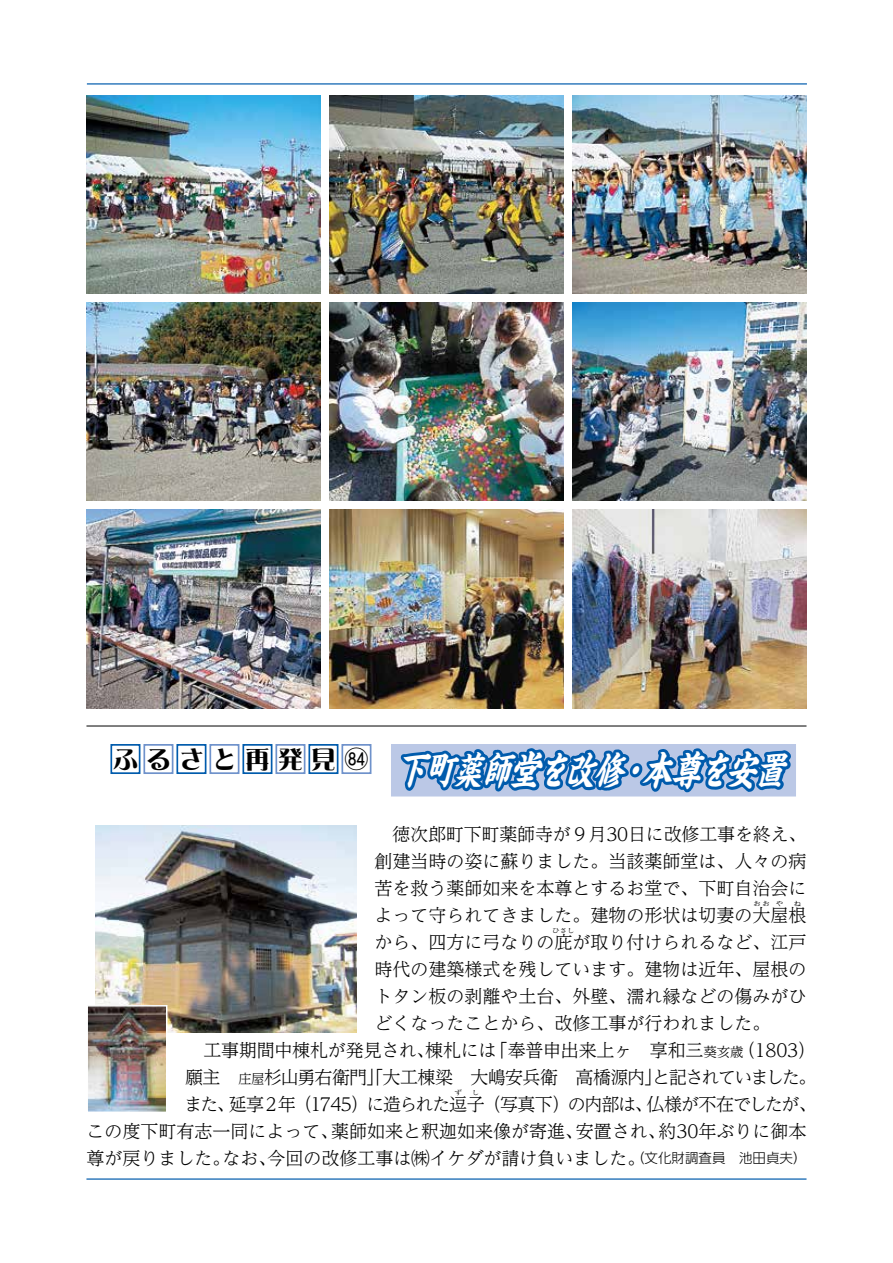
<style>
.page{position:relative;width:893px;height:1263px;background:#fff}
.page>*{position:absolute;margin:0;border:0;box-sizing:border-box;transform-origin:0 0}
.t1{font:italic 700 39px "Kaisho MCBK1 Pro De";color:#fff;scale:.75 1}
.t2{font:24px "DF Lei Ga So W9 WINP RKSJ H";letter-spacing:.375em;color:#000}
.t3{font:300 18px/27px "UD Reimin Pro";color:#000;text-align:justify}
.t4{font:300 18px "UD Reimin Pro";letter-spacing:-.065em;color:#000}
.t5{font:300 18px "UD Reimin Pro";letter-spacing:-.055em;color:#000}
.t6{font:300 6.3px "UD Reimin Pro";color:#000;scale:1.18 1}
.s1{font-size:13.5px}
.s2{font-family:"UD Shin Go Pro";font-size:13.5px}
</style>
<div class="page">
<hr style="left:86px;top:1178px;width:720px;height:2px;background:#005bac">
<hr style="left:87px;top:83px;width:720px;height:2px;background:#005bac">
<hr style="left:86px;top:725px;width:720px;height:1px;background:#000">
<div style="left:110px;top:744px;width:30px;height:30px;border:2px solid #005bac"></div>
<div style="left:143px;top:744px;width:30px;height:30px;border:2px solid #6f92cb"></div>
<div style="left:176px;top:744px;width:30px;height:30px;border:2px solid #005bac"></div>
<div style="left:209px;top:744px;width:30px;height:30px;border:2px solid #6f92cb"></div>
<div style="left:242px;top:744px;width:30px;height:30px;border:2px solid #005bac"></div>
<div style="left:275px;top:744px;width:30px;height:30px;border:2px solid #6f92cb"></div>
<div style="left:308px;top:744px;width:30px;height:30px;border:2px solid #005bac"></div>
<div style="left:341px;top:744px;width:30px;height:30px;border:2px solid #6f92cb"></div>
<svg style="left:397px;top:695px;width:398px;height:485px"></svg>
<div style="left:391px;top:744px;width:405px;height:52px;border:2px solid #bbc8e6"></div>
<img style="left:95px;top:825px;width:261px;height:207px">
<img style="left:89px;top:1008px;width:75px;height:102px">
<div style="left:86px;top:1005px;width:81px;height:108px;border:2px solid #fff"></div>
<img style="left:86px;top:96px;width:234px;height:198px">
<img style="left:86px;top:303px;width:234px;height:198px">
<img style="left:86px;top:510px;width:234px;height:198px">
<img style="left:572px;top:96px;width:234px;height:198px">
<img style="left:572px;top:303px;width:234px;height:198px">
<img style="left:572px;top:510px;width:234px;height:198px">
<img style="left:329px;top:96px;width:234px;height:198px">
<img style="left:329px;top:303px;width:234px;height:198px">
<img style="left:329px;top:510px;width:234px;height:198px">
<h2 class="t2" style="left:113px;top:747px;width:223px">ふるさと再発見</h2>
<h1 class="t1" style="left:395px;top:737px;width:539px">下町薬師堂を改修・本尊を安置</h1>
<p class="t3" style="left:374px;top:820px;width:434px">　徳次郎町下町薬師寺が９月30日に改修工事を終え、創建当時の姿に蘇りました。当該薬師堂は、人々の病苦を救う薬師如来を本尊とするお堂で、下町自治会によって守られてきました。建物の形状は切妻の大屋根</p>
<p class="t6" style="left:753px;top:898px;width:15px">おお</p>
<p class="t6" style="left:776px;top:898px;width:8px">や</p>
<p class="t6" style="left:794px;top:898px;width:8px">ね</p>
<p class="t3" style="left:374px;top:928px;width:433px">から、四方に弓なりの庇が取り付けられるなど、江戸</p>
<p class="t6" style="left:552px;top:925px;width:21px">ひさし</p>
<p class="t3" style="left:374px;top:955px;width:433px">時代の建築様式を残しています。建物は近年、屋根の</p>
<p class="t3" style="left:374px;top:982px;width:433px">トタン板の剥離や土台、外壁、濡れ縁などの傷みがひ</p>
<p class="t3" style="left:374px;top:1009px;width:397px">どくなったことから、改修工事が行われました。</p>
<p class="t3" style="left:185px;top:1036px;width:632px">　工事期間中棟札が発見され、棟札には「奉普申出来上ヶ　享和三<span class="s1">葵亥歳</span>（1803）</p>
<p class="t5" style="left:185px;top:1062px;width:633px">願主　<span class="s1">庄屋</span>杉山勇右衛門」「大工棟梁　大嶋安兵衛　高橋源内」と記されていました。</p>
<p class="t4" style="left:184px;top:1089px;width:634px">また、延享２年（1745）に造られた逗子（写真下）の内部は、仏様が不在でしたが、</p>
<p class="t6" style="left:454px;top:1087px;width:8px">ず</p>
<p class="t6" style="left:472px;top:1087px;width:8px">し</p>
<p class="t3" style="left:86px;top:1117px;width:722px">この度下町有志一同によって、薬師如来と釈迦如来像が寄進、安置され、約30年ぶりに御本尊が戻りました。なお、今回の改修工事は㈱イケダが請け負いました。<span class="s2">（文化財調査員　池田貞夫）</span></p>
</div>
